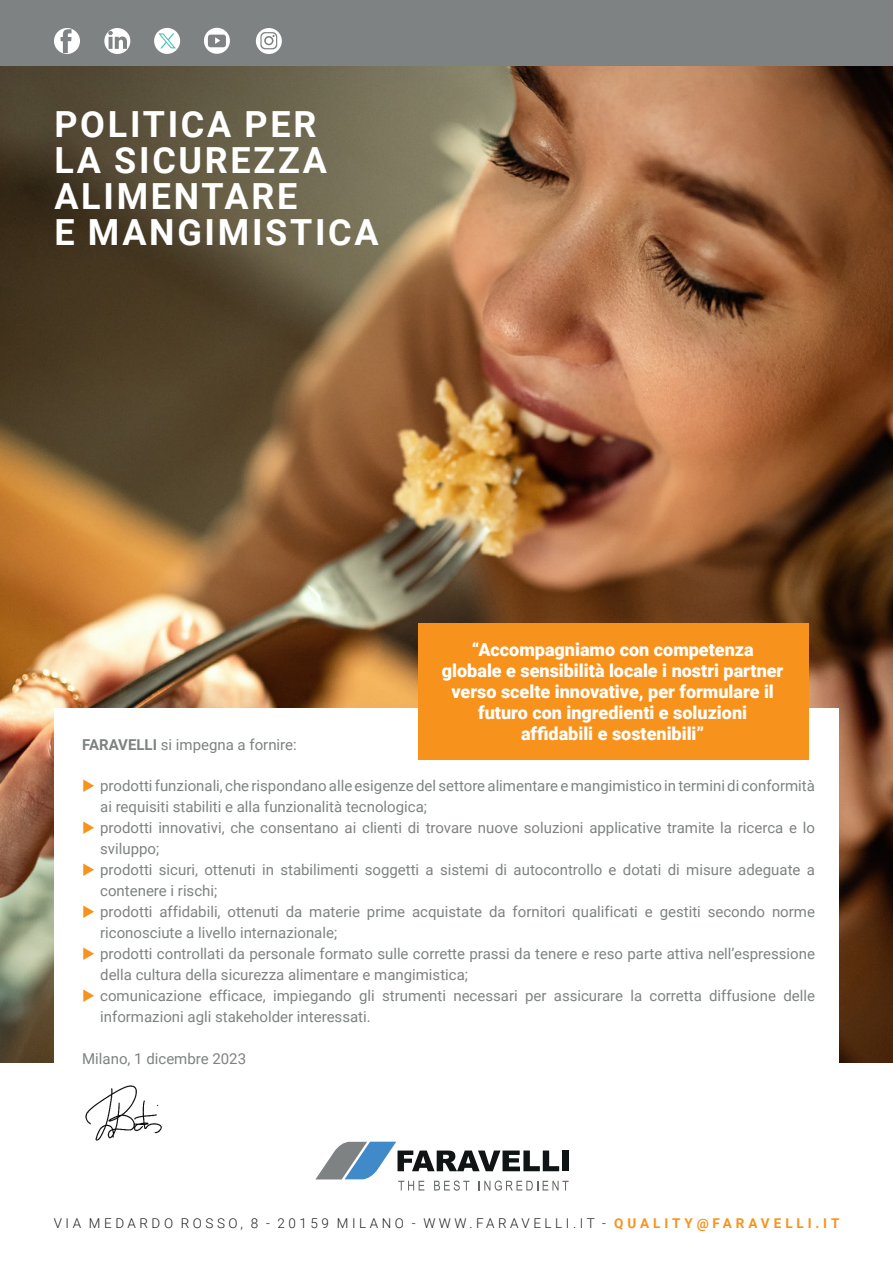
<style>
.page{position:relative;width:893px;height:1263px;background:#fff}
.page>*{position:absolute;margin:0;border:0;box-sizing:border-box;transform-origin:0 0}
.t1{font:700 36px "Roboto";letter-spacing:.075em;color:#fff}
.t2{font:900 18px/21px "Roboto";color:#fff;text-align:center}
.t3{font:15px/21px "Roboto";color:#7f8282}
.t4{font:300 13.5px "Roboto";letter-spacing:.26em;color:#231f20}
.s1{font-weight:700}
.s2{color:#f7931d}
.s3{font-weight:700;color:#f7931d}
</style>
<div class="page">
<img style="left:0;top:65px;width:893px;height:997px">
<div style="left:54px;top:708px;width:785px;height:402px;background:#fff"></div>
<div style="left:0;top:0;width:893px;height:65px;background:#7f8282"></div>
<svg style="left:315px;top:1142px;width:254px;height:49px"></svg>
<div style="left:418px;top:623px;width:391px;height:136px;background:#f7931d"></div>
<svg style="left:54px;top:28px;width:26px;height:26px"></svg>
<svg style="left:104px;top:28px;width:26px;height:26px"></svg>
<svg style="left:256px;top:28px;width:26px;height:26px"></svg>
<svg style="left:204px;top:28px;width:26px;height:26px"></svg>
<div style="left:154px;top:28px;width:26px;height:26px;background:#fff;border-radius:50%"></div>
<svg style="left:158px;top:33px;width:18px;height:15px"></svg>
<img style="left:85px;top:1085px;width:77px;height:56px">
<p class="t1" style="left:54px;top:99px;width:264px">POLITICA PER</p>
<p class="t1" style="left:54px;top:135px;width:274px">LA SICUREZZA</p>
<p class="t1" style="left:54px;top:171px;width:244px">ALIMENTARE</p>
<p class="t1" style="left:54px;top:207px;width:326px">E MANGIMISTICA</p>
<p class="t2" style="left:472px;top:638px;width:283px">“Accompagniamo con competenza</p>
<p class="t2" style="left:442px;top:659px;width:343px">globale e sensibilità locale i nostri partner verso scelte innovative, per formulare il futuro con ingredienti e soluzioni</p>
<p class="t2" style="left:521px;top:722px;width:185px">affidabili e sostenibili”</p>
<p class="t3" style="left:82px;top:734px;width:216px"><span class="s1">FARAVELLI</span> si impegna a fornire:</p>
<p class="t3" style="left:100px;top:774px;width:716px;text-indent:-18px"><span class="s2">◆</span> prodotti funzionali, che rispondano alle esigenze del settore alimentare e mangimistico in termini di conformità ai requisiti stabiliti e alla funzionalità tecnologica;</p>
<p class="t3" style="left:100px;top:816px;width:716px;text-indent:-18px"><span class="s2">◆</span> prodotti innovativi, che consentano ai clienti di trovare nuove soluzioni applicative tramite la ricerca e lo sviluppo;</p>
<p class="t3" style="left:100px;top:858px;width:716px;text-indent:-18px"><span class="s2">◆</span> prodotti sicuri, ottenuti in stabilimenti soggetti a sistemi di autocontrollo e dotati di misure adeguate a contenere i rischi;</p>
<p class="t3" style="left:100px;top:900px;width:716px;text-indent:-18px"><span class="s2">◆</span> prodotti affidabili, ottenuti da materie prime acquistate da fornitori qualificati e gestiti secondo norme riconosciute a livello internazionale;</p>
<p class="t3" style="left:100px;top:942px;width:716px;text-indent:-18px"><span class="s2">◆</span> prodotti controllati da personale formato sulle corrette prassi da tenere e reso parte attiva nell’espressione della cultura della sicurezza alimentare e mangimistica;</p>
<p class="t3" style="left:100px;top:984px;width:716px;text-indent:-18px"><span class="s2">◆</span> comunicazione efficace, impiegando gli strumenti necessari per assicurare la corretta diffusione delle informazioni agli stakeholder interessati.</p>
<p class="t3" style="left:82px;top:1047px;width:165px">Milano, 1 dicembre 2023</p>
<p class="t4" style="left:54px;top:1214px;width:787px">VIA MEDARDO ROSSO, 8 - 20159 MILANO - WWW.FARAVELLI.IT - <span class="s3">QUALITY@FARAVELLI.IT</span></p>
</div>
